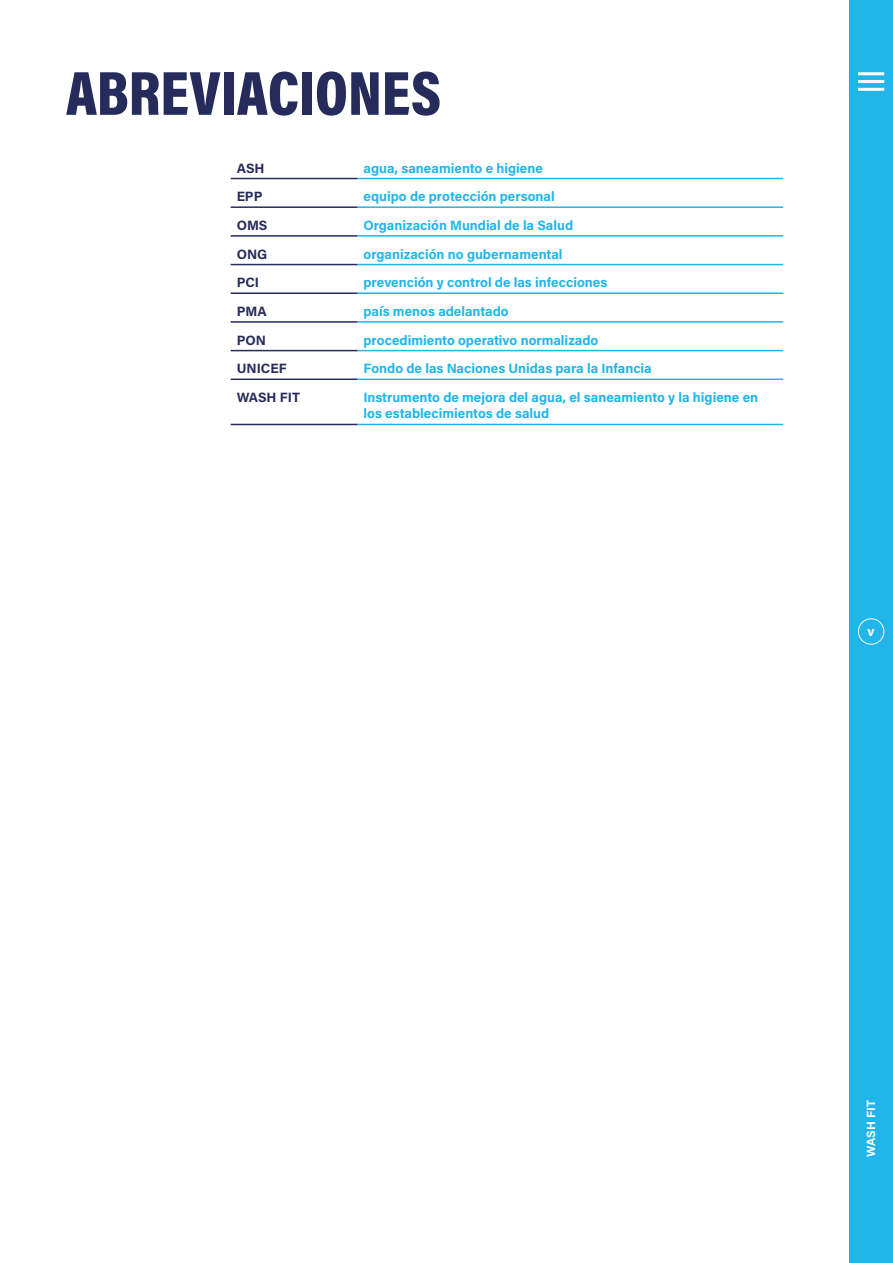
<style>
.page{position:relative;width:893px;height:1263px;background:#fff}
.page>*{position:absolute;margin:0;border:0;box-sizing:border-box;transform-origin:0 0}
.t1{font:900 63px "Acumin Pro Cond";color:#252c5b}
.t2{font:700 13.5px/16.5px "Acumin Pro";color:#21b5ea}
.t3{font:700 13.5px "Acumin Pro";color:#252c5b}
.t4{font:700 13.5px "Acumin Pro";color:#fff}
.t5{font:700 12px "Acumin Pro";letter-spacing:.005em;color:#fff}
</style>
<div class="page">
<div style="left:849px;top:0;width:44px;height:1263px;background:#21b5ea"></div>
<hr style="left:858px;top:72px;width:26px;height:3px;background:#fff">
<hr style="left:858px;top:80px;width:26px;height:3px;background:#fff">
<hr style="left:858px;top:88px;width:26px;height:3px;background:#fff">
<div style="left:858px;top:618px;width:26px;height:26px;border:1px solid #fff;border-radius:50%"></div>
<hr style="left:357px;top:178px;width:426px;height:1px;background:#21b5ea">
<hr style="left:357px;top:206px;width:426px;height:2px;background:#21b5ea">
<hr style="left:357px;top:235px;width:426px;height:2px;background:#21b5ea">
<hr style="left:357px;top:264px;width:426px;height:1px;background:#21b5ea">
<hr style="left:357px;top:292px;width:426px;height:2px;background:#21b5ea">
<hr style="left:357px;top:321px;width:426px;height:2px;background:#21b5ea">
<hr style="left:357px;top:350px;width:426px;height:1px;background:#21b5ea">
<hr style="left:357px;top:378px;width:426px;height:2px;background:#21b5ea">
<hr style="left:357px;top:424px;width:426px;height:1px;background:#21b5ea">
<hr style="left:231px;top:178px;width:126px;height:1px;background:#252c5b">
<hr style="left:231px;top:206px;width:126px;height:2px;background:#252c5b">
<hr style="left:231px;top:235px;width:126px;height:2px;background:#252c5b">
<hr style="left:231px;top:264px;width:126px;height:1px;background:#252c5b">
<hr style="left:231px;top:292px;width:126px;height:2px;background:#252c5b">
<hr style="left:231px;top:321px;width:126px;height:2px;background:#252c5b">
<hr style="left:231px;top:350px;width:126px;height:1px;background:#252c5b">
<hr style="left:231px;top:378px;width:126px;height:2px;background:#252c5b">
<hr style="left:231px;top:424px;width:126px;height:1px;background:#252c5b">
<h1 class="t1" style="left:66px;top:52px;width:377px">ABREVIACIONES</h1>
<p class="t3" style="left:237px;top:158px;width:29px">ASH</p>
<p class="t2" style="left:363px;top:159px;width:181px">agua, saneamiento e higiene</p>
<p class="t3" style="left:237px;top:187px;width:27px">EPP</p>
<p class="t2" style="left:363px;top:188px;width:193px">equipo de protección personal</p>
<p class="t3" style="left:237px;top:216px;width:32px">OMS</p>
<p class="t2" style="left:363px;top:216px;width:211px">Organización Mundial de la Salud</p>
<p class="t3" style="left:237px;top:244px;width:32px">ONG</p>
<p class="t2" style="left:363px;top:245px;width:201px">organización no gubernamental</p>
<p class="t3" style="left:237px;top:273px;width:24px">PCI</p>
<p class="t2" style="left:363px;top:274px;width:245px">prevención y control de las infecciones</p>
<p class="t3" style="left:237px;top:302px;width:31px">PMA</p>
<p class="t2" style="left:363px;top:302px;width:147px">país menos adelantado</p>
<p class="t3" style="left:237px;top:330px;width:31px">PON</p>
<p class="t2" style="left:363px;top:331px;width:236px">procedimiento operativo normalizado</p>
<p class="t3" style="left:237px;top:359px;width:51px">UNICEF</p>
<p class="t2" style="left:363px;top:360px;width:290px">Fondo de las Naciones Unidas para la Infancia</p>
<p class="t3" style="left:237px;top:388px;width:65px">WASH FIT</p>
<p class="t2" style="left:363px;top:388px;width:396px">Instrumento de mejora del agua, el saneamiento y la higiene en los establecimientos de salud</p>
<p class="t4" style="left:868px;top:622px;width:9px">v</p>
<p class="t5" style="left:863px;top:1157px;width:58px;rotate:-90deg">WASH FIT</p>
</div>
